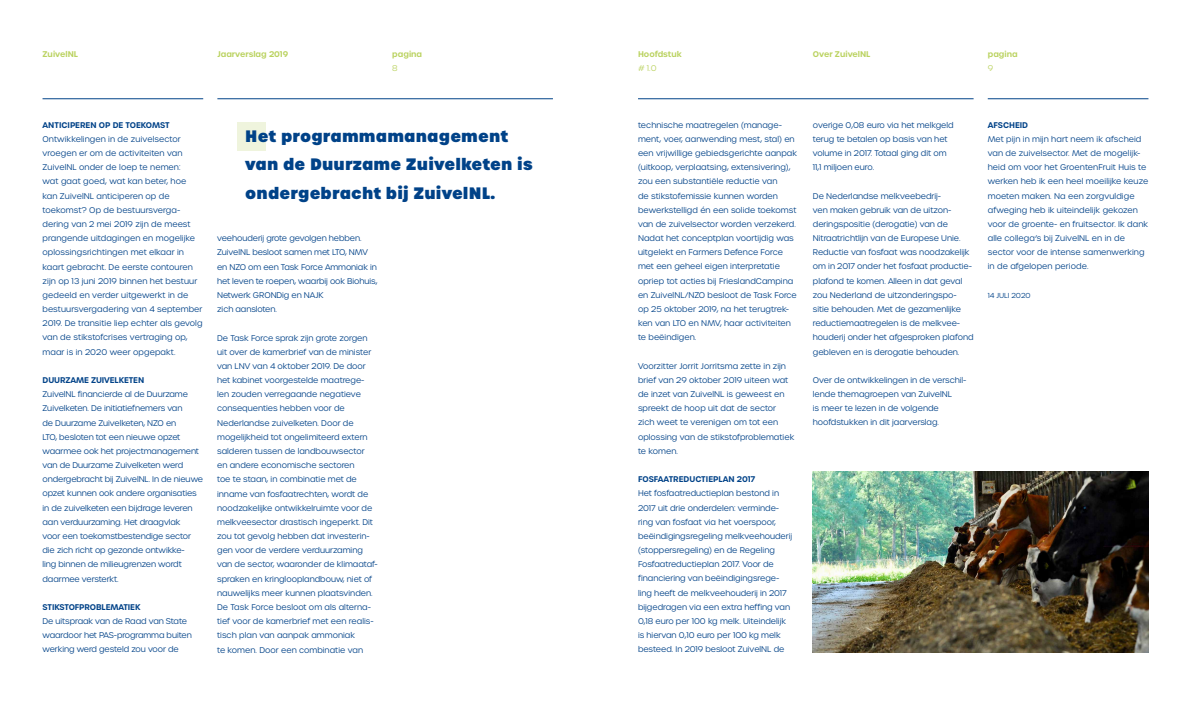
<style>
.page{position:relative;width:1191px;height:709px;background:#fff}
.page>*{position:absolute;margin:0;border:0;box-sizing:border-box;transform-origin:0 0}
.t1{font:800 16px/28.4px "Urbane";letter-spacing:.01em;color:#004288}
.t2{font:300 8px/14.2px "Urbane";color:#004288}
.t3{font:600 8px "Urbane";letter-spacing:-.01em;color:#004288}
.t4{font:600 8px "Urbane";color:#bad25f}
.t5{font:300 8px "Urbane";color:#bad25f}
.t6{font:300 7px "Urbane";color:#004288}
</style>
<div class="page">
<div style="left:237px;top:122px;width:29px;height:28px;background:#eff4dd"></div>
<hr style="left:217px;top:98px;width:336px;height:1px;background:#004288">
<hr style="left:638px;top:98px;width:335px;height:1px;background:#004288">
<hr style="left:43px;top:98px;width:160px;height:1px;background:#004288">
<hr style="left:987px;top:98px;width:161px;height:1px;background:#004288">
<img style="left:813px;top:471px;width:335px;height:181px">
<p class="t4" style="left:43px;top:48px;width:37px">ZuivelNL</p>
<p class="t4" style="left:217px;top:48px;width:72px">Jaarverslag 2019</p>
<p class="t4" style="left:392px;top:48px;width:31px">pagina</p>
<p class="t5" style="left:392px;top:63px;width:7px">8</p>
<p class="t3" style="left:43px;top:119px;width:129px">ANTICIPEREN OP DE TOEKOMST</p>
<p class="t2" style="left:43px;top:132px;width:162px">Ontwikkelingen in de zuivelsector vroegen er om de activiteiten van ZuivelNL onder de loep te nemen:<br>wat gaat goed, wat kan beter, hoe kan ZuivelNL anticiperen op de toekomst? Op de bestuursverga&shy;dering van 2 mei 2019 zijn de meest prangende uitdagingen en mogelijke oplossingsrichtingen met elkaar in kaart gebracht. De eerste contouren zijn op 13 juni 2019 binnen het bestuur gedeeld en verder uitgewerkt in de bestuursvergadering van 4 september 2019. De transitie liep echter als gevolg van de stikstofcrises vertraging op, maar is in 2020 weer opgepakt.</p>
<p class="t3" style="left:43px;top:375px;width:103px">DUURZAME ZUIVELKETEN</p>
<p class="t2" style="left:43px;top:387px;width:162px">ZuivelNL financierde al de Duurzame Zuivelketen. De initiatiefnemers van<br>de Duurzame Zuivelketen, NZO en<br>LTO, besloten tot een nieuwe opzet waarmee ook het projectmanagement van de Duurzame Zuivelketen werd ondergebracht bij ZuivelNL. In de nieuwe opzet kunnen ook andere organisaties in de zuivelketen een bijdrage leveren aan verduurzaming. Het draagvlak<br>voor een toekomstbestendige sector die zich richt op gezonde ontwikke-<br>ling binnen de milieugrenzen wordt daarmee versterkt.</p>
<p class="t3" style="left:43px;top:601px;width:99px">STIKSTOFPROBLEMATIEK</p>
<p class="t2" style="left:43px;top:614px;width:151px">De uitspraak van de Raad van State waardoor het PAS-programma buiten werking werd gesteld zou voor de</p>
<h1 class="t1" style="left:245px;top:122px;width:289px">Het programmamanagement van de Duurzame Zuivelketen is ondergebracht bij ZuivelNL.</h1>
<p class="t2" style="left:217px;top:231px;width:162px">veehouderij grote gevolgen hebben.<br>ZuivelNL besloot samen met LTO, NMV en NZO om een Task Force Ammoniak in het leven te roepen, waarbij ook Biohuis,<br>Netwerk GRONDig en NAJK<br>zich aansloten.</p>
<p class="t2" style="left:217px;top:330px;width:162px">De Task Force sprak zijn grote zorgen uit over de kamerbrief van de minister van LNV van 4 oktober 2019. De door het kabinet voorgestelde maatrege&shy;len zouden verregaande negatieve consequenties hebben voor de Nederlandse zuivelketen. Door de mogelijkheid tot ongelimiteerd extern salderen tussen de landbouwsector<br>en andere economische sectoren<br>toe te staan, in combinatie met de inname van fosfaatrechten, wordt de noodzakelijke ontwikkelruimte voor de melkveesector drastisch ingeperkt. Dit zou tot gevolg hebben dat investerin&shy;gen voor de verdere verduurzaming van de sector, waaronder de klimaataf&shy;spraken en kringlooplandbouw, niet of nauwelijks meer kunnen plaatsvinden.<br>De Task Force besloot om als alterna&shy;tief voor de kamerbrief met een realis&shy;tisch plan van aanpak ammoniak<br>te komen. Door een combinatie van</p>
<p class="t4" style="left:638px;top:48px;width:45px">Hoofdstuk</p>
<p class="t5" style="left:638px;top:63px;width:20px"># 1.0</p>
<p class="t4" style="left:813px;top:48px;width:59px">Over ZuivelNL</p>
<p class="t4" style="left:987px;top:48px;width:31px">pagina</p>
<p class="t5" style="left:987px;top:63px;width:7px">9</p>
<p class="t2" style="left:638px;top:118px;width:160px">technische maatregelen (manage&shy;ment, voer, aanwending mest, stal) en een vrijwillige gebiedsgerichte aanpak (uitkoop, verplaatsing, extensivering), zou een substantiële reductie van<br>de stikstofemissie kunnen worden bewerkstelligd én een solide toekomst van de zuivelsector worden verzekerd.<br>Nadat het conceptplan voortijdig was uitgelekt en Farmers Defence Force met een geheel eigen interpretatie opriep tot acties bij FrieslandCampina en ZuivelNL/NZO besloot de Task Force op 25 oktober 2019, na het terugtrek&shy;ken van LTO en NMV, haar activiteiten te beëindigen.</p>
<p class="t2" style="left:638px;top:359px;width:158px">Voorzitter Jorrit Jorritsma zette in zijn brief van 29 oktober 2019 uiteen wat de inzet van ZuivelNL is geweest en spreekt de hoop uit dat de sector zich weet te verenigen om tot een oplossing van de stikstofproblematiek te komen.</p>
<p class="t3" style="left:638px;top:474px;width:119px">FOSFAATREDUCTIEPLAN 2017</p>
<p class="t2" style="left:638px;top:486px;width:156px">Het fosfaatreductieplan bestond in 2017 uit drie onderdelen: verminde&shy;ring van fosfaat via het voerspoor, beëindigingsregeling melkveehouderij (stoppersregeling) en de Regeling Fosfaatreductieplan 2017. Voor de financiering van beëindigingsrege&shy;ling heeft de melkveehouderij in 2017 bijgedragen via een extra heffing van 0,18 euro per 100 kg melk. Uiteindelijk is hiervan 0,10 euro per 100 kg melk besteed. In 2019 besloot ZuivelNL de</p>
<p class="t2" style="left:813px;top:118px;width:142px">overige 0,08 euro via het melkgeld terug te betalen op basis van het volume in 2017. Totaal ging dit om<br>11,1 miljoen euro.</p>
<p class="t2" style="left:813px;top:188px;width:162px">De Nederlandse melkveebedrij-<br>ven maken gebruik van de uitzon&shy;deringspositie (derogatie) van de Nitraatrichtlijn van de Europese Unie.<br>Reductie van fosfaat was noodzakelijk om in 2017 onder het fosfaat productie&shy;plafond te komen. Alleen in dat geval zou Nederland de uitzonderingspo&shy;sitie behouden. Met de gezamenlijke reductiemaatregelen is de melkvee&shy;houderij onder het afgesproken plafond gebleven en is derogatie behouden.</p>
<p class="t2" style="left:813px;top:373px;width:155px">Over de ontwikkelingen in de verschil&shy;lende themagroepen van ZuivelNL<br>is meer te lezen in de volgende hoofdstukken in dit jaarverslag.</p>
<p class="t3" style="left:987px;top:119px;width:42px">AFSCHEID</p>
<p class="t2" style="left:987px;top:132px;width:162px">Met pijn in mijn hart neem ik afscheid van de zuivelsector. Met de mogelijk&shy;heid om voor het GroentenFruit Huis te werken heb ik een heel moeilijke keuze moeten maken. Na een zorgvuldige afweging heb ik uiteindelijk gekozen voor de groente- en fruitsector. Ik dank alle collega’s bij ZuivelNL en in de sector voor de intense samenwerking in de afgelopen periode.</p>
<p class="t6" style="left:987px;top:291px;width:44px">14 JULI 2020</p>
</div>
